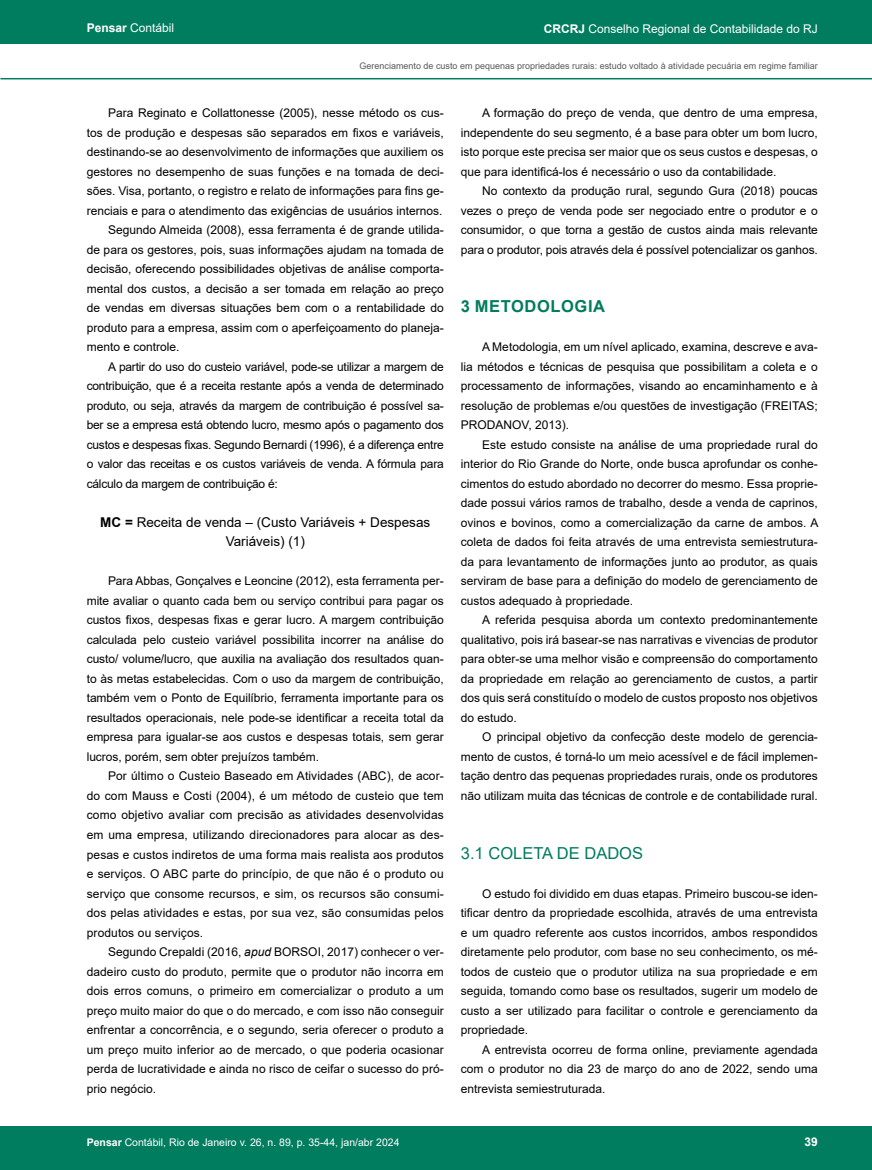
<style>
.page{position:relative;width:872px;height:1170px;background:#fff}
.page>*{position:absolute;margin:0;border:0;box-sizing:border-box;transform-origin:0 0}
.t1{font:16.5px "Arial";color:#007c5f}
.t2{font:700 16.5px "Arial";letter-spacing:.035em;color:#007c5f}
.t3{font:13.5px/19.5px "Arial";color:#000;text-align:center}
.t4{font:12px/19.5px "Arial";color:#000;text-align:justify}
.t5{font:12px "Arial";letter-spacing:-.02em;color:#000}
.t6{font:12px "Arial";color:#fff}
.t7{font:700 12px "Arial";color:#fff}
.t8{font:10.5px "Arial";color:#fff}
.t9{font:9px "Arial";color:#58595b}
.s1{font-weight:700}
.s2{font-style:italic}
</style>
<div class="page">
<div style="left:0;top:1126px;width:872px;height:43px;background:#007c5f"></div>
<div style="left:0;top:0;width:872px;height:43px;background:#007c5f"></div>
<hr style="left:0;top:78px;width:872px;height:1px;background:#007c5f">
<p class="t6" style="left:87px;top:20px;width:89px"><span class="s1">Pensar</span> Contábil</p>
<p class="t6" style="left:543px;top:20px;width:276px"><span class="s1">CRCRJ</span> Conselho Regional de Contabilidade do RJ</p>
<p class="t9" style="left:359px;top:59px;width:460px">Gerenciamento de custo em pequenas propriedades rurais: estudo voltado à atividade pecuária em regime familiar</p>
<p class="t4" style="left:108px;top:103px;width:337px">Para Reginato e Collattonesse (2005), nesse método os cus-</p>
<p class="t4" style="left:87px;top:122px;width:358px">tos de produção e despesas são separados em fixos e variáveis,</p>
<p class="t4" style="left:87px;top:142px;width:358px">destinando-se ao desenvolvimento de informações que auxiliem os</p>
<p class="t4" style="left:87px;top:161px;width:358px">gestores no desempenho de suas funções e na tomada de deci-</p>
<p class="t4" style="left:87px;top:181px;width:358px">sões. Visa, portanto, o registro e relato de informações para fins ge-</p>
<p class="t4" style="left:87px;top:200px;width:357px">renciais e para o atendimento das exigências de usuários internos.</p>
<p class="t4" style="left:108px;top:220px;width:337px">Segundo Almeida (2008), essa ferramenta é de grande utilida-</p>
<p class="t4" style="left:87px;top:239px;width:358px">de para os gestores, pois, suas informações ajudam na tomada de</p>
<p class="t4" style="left:87px;top:259px;width:358px">decisão, oferecendo possibilidades objetivas de análise comporta-</p>
<p class="t4" style="left:87px;top:278px;width:358px">mental dos custos, a decisão a ser tomada em relação ao preço</p>
<p class="t4" style="left:87px;top:298px;width:358px">de vendas em diversas situações bem com o a rentabilidade do</p>
<p class="t4" style="left:87px;top:317px;width:358px">produto para a empresa, assim com o aperfeiçoamento do planeja-</p>
<p class="t4" style="left:87px;top:337px;width:94px">mento e controle.</p>
<p class="t5" style="left:108px;top:358px;width:337px">A partir do uso do custeio variável, pode-se utilizar a margem de</p>
<p class="t5" style="left:87px;top:378px;width:358px">contribuição, que é a receita restante após a venda de determinado</p>
<p class="t5" style="left:87px;top:397px;width:358px">produto, ou seja, através da margem de contribuição é possível sa-</p>
<p class="t5" style="left:87px;top:417px;width:358px">ber se a empresa está obtendo lucro, mesmo após o pagamento dos</p>
<p class="t5" style="left:87px;top:436px;width:358px">custos e despesas fixas. Segundo Bernardi (1996), é a diferença entre</p>
<p class="t5" style="left:87px;top:456px;width:358px">o valor das receitas e os custos variáveis de venda. A fórmula para</p>
<p class="t5" style="left:87px;top:475px;width:193px">cálculo da margem de contribuição é:</p>
<p class="t3" style="left:100px;top:512px;width:331px"><span class="s1">MC =</span> Receita de venda – (Custo Variáveis + Despesas<br>Variáveis) (1)</p>
<p class="t4" style="left:87px;top:571px;width:358px;text-indent:21px">Para Abbas, Gonçalves e Leoncine (2012), esta ferramenta per&shy;mite avaliar o quanto cada bem ou serviço contribui para pagar os custos fixos, despesas fixas e gerar lucro. A margem contribuição calculada pelo custeio variável possibilita incorrer na análise do custo/ volume/lucro, que auxilia na avaliação dos resultados quan&shy;to às metas estabelecidas. Com o uso da margem de contribuição, também vem o Ponto de Equilíbrio, ferramenta importante para os resultados operacionais, nele pode-se identificar a receita total da empresa para igualar-se aos custos e despesas totais, sem gerar lucros, porém, sem obter prejuízos também.</p>
<p class="t4" style="left:87px;top:766px;width:358px;text-indent:21px">Por último o Custeio Baseado em Atividades (ABC), de acor&shy;do com Mauss e Costi (2004), é um método de custeio que tem como objetivo avaliar com precisão as atividades desenvolvidas em uma empresa, utilizando direcionadores para alocar as des&shy;pesas e custos indiretos de uma forma mais realista aos produtos e serviços. O ABC parte do princípio, de que não é o produto ou serviço que consome recursos, e sim, os recursos são consumi&shy;dos pelas atividades e estas, por sua vez, são consumidas pelos produtos ou serviços.</p>
<p class="t4" style="left:87px;top:941px;width:358px;text-indent:21px">Segundo Crepaldi (2016, <span class="s2">apud</span> BORSOI, 2017) conhecer o ver&shy;dadeiro custo do produto, permite que o produtor não incorra em dois erros comuns, o primeiro em comercializar o produto a um preço muito maior do que o do mercado, e com isso não conseguir enfrentar a concorrência, e o segundo, seria oferecer o produto a um preço muito inferior ao de mercado, o que poderia ocasionar perda de lucratividade e ainda no risco de ceifar o sucesso do pró&shy;prio negócio.</p>
<p class="t4" style="left:461px;top:103px;width:358px;text-indent:21px">A formação do preço de venda, que dentro de uma empresa, independente do seu segmento, é a base para obter um bom lucro, isto porque este precisa ser maior que os seus custos e despesas, o que para identificá-los é necessário o uso da contabilidade.</p>
<p class="t4" style="left:461px;top:181px;width:358px;text-indent:21px">No contexto da produção rural, segundo Gura (2018) poucas vezes o preço de venda pode ser negociado entre o produtor e o consumidor, o que torna a gestão de custos ainda mais relevante para o produtor, pois através dela é possível potencializar os ganhos.</p>
<h1 class="t2" style="left:461px;top:295px;width:146px">3 METODOLOGIA</h1>
<p class="t4" style="left:461px;top:337px;width:358px;text-indent:21px">A Metodologia, em um nível aplicado, examina, descreve e ava&shy;lia métodos e técnicas de pesquisa que possibilitam a coleta e o processamento de informações, visando ao encaminhamento e à resolução de problemas e/ou questões de investigação (FREITAS; PRODANOV, 2013).</p>
<p class="t4" style="left:461px;top:434px;width:359px;text-indent:21px">Este estudo consiste na análise de uma propriedade rural do interior do Rio Grande do Norte, onde busca aprofundar os conhe&shy;cimentos do estudo abordado no decorrer do mesmo. Essa proprie&shy;dade possui vários ramos de trabalho, desde a venda de caprinos, ovinos e bovinos, como a comercialização da carne de ambos. A coleta de dados foi feita através de uma entrevista semiestrutura&shy;da para levantamento de informações junto ao produtor, as quais serviram de base para a definição do modelo de gerenciamento de custos adequado à propriedade.</p>
<p class="t4" style="left:461px;top:610px;width:358px;text-indent:21px">A referida pesquisa aborda um contexto predominantemente qualitativo, pois irá basear-se nas narrativas e vivencias de produtor para obter-se uma melhor visão e compreensão do comportamento da propriedade em relação ao gerenciamento de custos, a partir dos quis será constituído o modelo de custos proposto nos objetivos do estudo.</p>
<p class="t4" style="left:461px;top:727px;width:358px;text-indent:21px">O principal objetivo da confecção deste modelo de gerencia&shy;mento de custos, é torná-lo um meio acessível e de fácil implemen&shy;tação dentro das pequenas propriedades rurais, onde os produtores não utilizam muita das técnicas de controle e de contabilidade rural.</p>
<h1 class="t1" style="left:461px;top:841px;width:184px">3.1 COLETA DE DADOS</h1>
<p class="t4" style="left:461px;top:883px;width:358px;text-indent:21px">O estudo foi dividido em duas etapas. Primeiro buscou-se iden&shy;tificar dentro da propriedade escolhida, através de uma entrevista e um quadro referente aos custos incorridos, ambos respondidos diretamente pelo produtor, com base no seu conhecimento, os mé&shy;todos de custeio que o produtor utiliza na sua propriedade e em seguida, tomando como base os resultados, sugerir um modelo de custo a ser utilizado para facilitar o controle e gerenciamento da propriedade.</p>
<p class="t4" style="left:461px;top:1039px;width:358px;text-indent:21px">A entrevista ocorreu de forma online, previamente agendada com o produtor no dia 23 de março do ano de 2022, sendo uma entrevista semiestruturada.</p>
<p class="t8" style="left:87px;top:1135px;width:314px"><span class="s1">Pensar</span> Contábil, Rio de Janeiro v. 26, n. 89, p. 35-44, jan/abr 2024</p>
<p class="t7" style="left:804px;top:1133px;width:15px">39</p>
</div>
